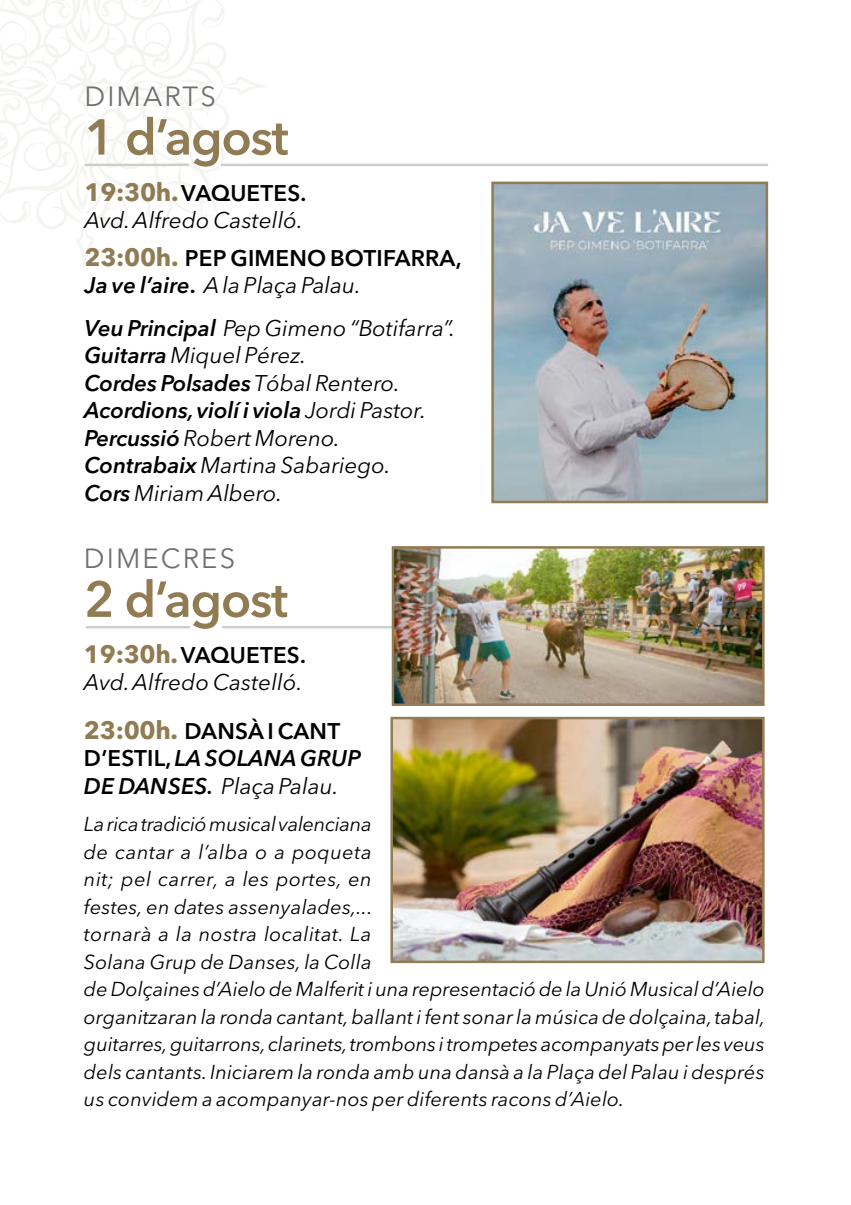
<style>
.page{position:relative;width:851px;height:1205px;background:#fff}
.page>*{position:absolute;margin:0;border:0;box-sizing:border-box;transform-origin:0 0}
.t1{font:600 50px "Avenir Next LT Pro";letter-spacing:-.025em;color:#907b53}
.t2{font:27.5px "Avenir Next LT Pro";letter-spacing:.075em;color:#706f6f}
.t3{font:italic 22.5px/27.5px "Avenir Next LT Pro";color:#000}
.t4{font:italic 600 22.5px/27.5px "Avenir Next LT Pro";letter-spacing:.005em;color:#000}
.t5{font:600 22.5px/27.5px "Avenir Next LT Pro";letter-spacing:.005em;color:#000}
.t6{font:italic 20px/27.5px "Avenir Next LT Pro";letter-spacing:.005em;color:#000}
.s1{font-weight:700;font-style:normal;font-size:25px;color:#907b53}
.s2{font-weight:600;font-style:normal}
.s3{font-weight:700;font-size:25px;color:#907b53}
.s4{font-style:italic}
.s5{font-weight:400;font-style:italic}
.s6{font-weight:600}
.s7{font-style:normal}
.s8{font-weight:400}
</style>
<div class="page">
<svg style="left:0;top:0;width:269px;height:268px"></svg>
<hr style="left:86px;top:626px;width:104px;height:2px;background:#cfcfc9">
<hr style="left:222px;top:626px;width:303px;height:2px;background:#cfcfc9">
<img style="left:394px;top:549px;width:367px;height:154px">
<div style="left:391px;top:546px;width:373px;height:160px;border:2px solid #917c53"></div>
<img style="left:393px;top:720px;width:368px;height:240px">
<div style="left:390px;top:717px;width:374px;height:246px;border:2px solid #917c53"></div>
<hr style="left:84px;top:164px;width:105px;height:2px;background:#cfcfc9">
<hr style="left:221px;top:164px;width:547px;height:2px;background:#cfcfc9">
<img style="left:494px;top:185px;width:271px;height:315px">
<div style="left:491px;top:182px;width:277px;height:321px;border:2px solid #917c53"></div>
<h2 class="t2" style="left:84px;top:80px;width:133px">DIMARTS</h2>
<h1 class="t1" style="left:84px;top:107px;width:205px">1 d’agost</h1>
<p class="t3" style="left:84px;top:179px;width:223px"><span class="s1">19:30h.</span> <span class="s2">VAQUETES.<br></span>Avd. Alfredo Castelló.</p>
<p class="t5" style="left:84px;top:244px;width:378px"><span class="s3">23:00h.</span> PEP GIMENO BOTIFARRA,<br><span class="s4">Ja ve l’aire</span>. <span class="s5">A la Plaça Palau.</span></p>
<p class="t3" style="left:84px;top:314px;width:372px"><span class="s6">Veu Principal</span> Pep Gimeno “Botifarra”.<br><span class="s6">Guitarra</span> Miquel Pérez.<br><span class="s6">Cordes Polsades</span> Tóbal Rentero.<br><span class="s6">Acordions, violí i viola</span> Jordi Pastor.<br><span class="s6">Percussió</span> Robert Moreno.<br><span class="s6">Contrabaix</span> Martina Sabariego.<br><span class="s6">Cors</span> Miriam Albero.</p>
<h2 class="t2" style="left:84px;top:542px;width:153px">DIMECRES</h2>
<h1 class="t1" style="left:84px;top:569px;width:205px">2 d’agost</h1>
<p class="t3" style="left:84px;top:641px;width:223px"><span class="s1">19:30h.</span> <span class="s2">VAQUETES.<br></span>Avd. Alfredo Castelló.</p>
<p class="t4" style="left:84px;top:717px;width:279px"><span class="s1">23:00h.</span> <span class="s7">DANSÀ I CANT<br>D’ESTIL,</span> LA SOLANA GRUP<br>DE DANSES. <span class="s8">Plaça Palau.</span></p>
<p class="t6" style="left:84px;top:810px;width:682px">La rica tradició musical valenciana<br>de cantar a l’alba o a poqueta<br>nit; pel carrer, a les portes, en<br>festes, en dates assenyalades,...<br>tornarà a la nostra localitat. La<br>Solana Grup de Danses, la Colla<br>de Dolçaines d’Aielo de Malferit i una representació de la Unió Musical d’Aielo organitzaran la ronda cantant, ballant i fent sonar la música de dolçaina, tabal, guitarres, guitarrons, clarinets, trombons i trompetes acompanyats per les veus dels cantants. Iniciarem la ronda amb una dansà a la Plaça del Palau i després us convidem a acompanyar-nos per diferents racons d’Aielo.</p>
</div>
